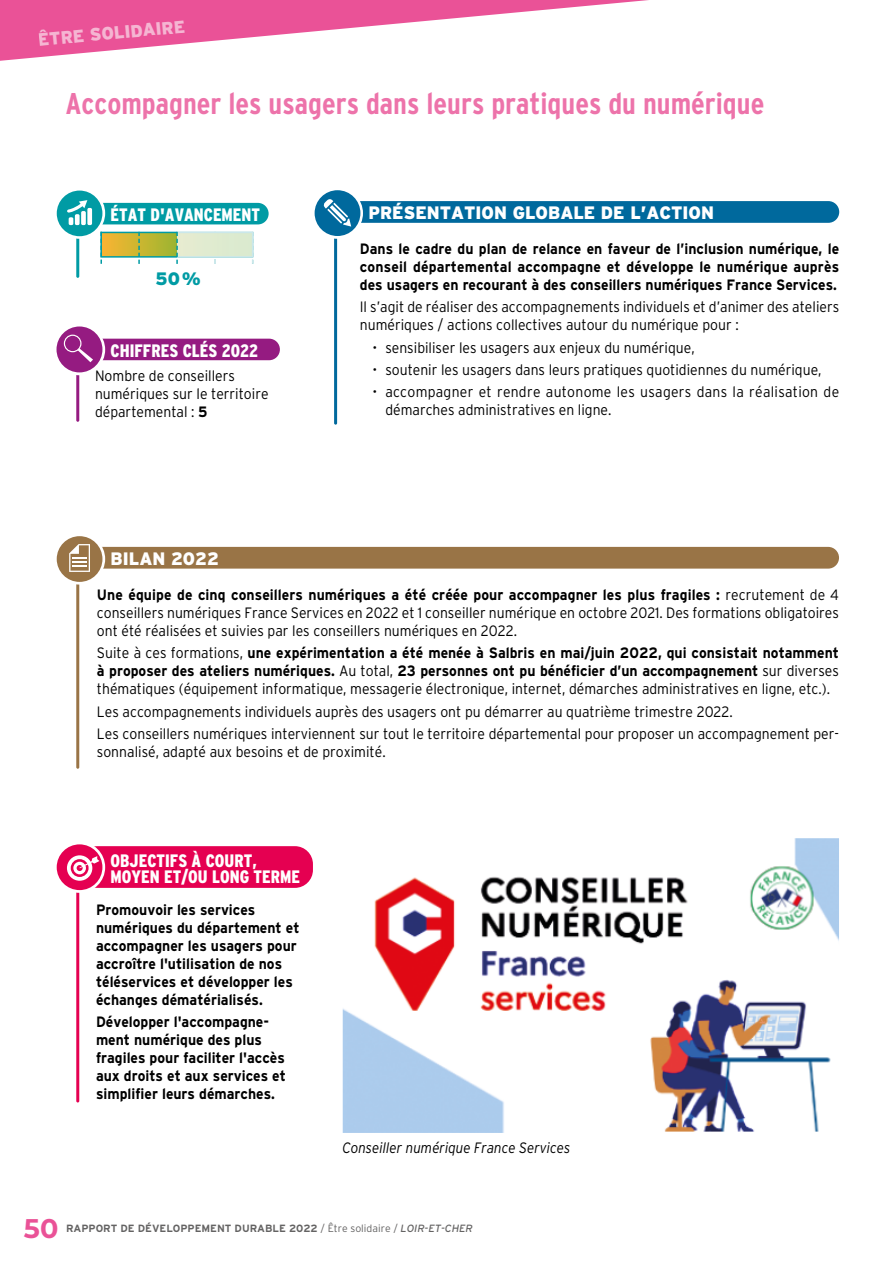
<style>
.page{position:relative;width:893px;height:1263px;background:#fff}
.page>*{position:absolute;margin:0;border:0;box-sizing:border-box;transform-origin:0 0}
.t1{font:700 30px "Interstate Condensed";color:#ed73aa}
.t2{font:700 27px "Montserrat";color:#ea5297}
.t3{font:900 18px/16.5px "Interstate Condensed";color:#fff;scale:.95 1}
.t4{font:900 18px "Interstate";color:#fff;scale:.95 1}
.t5{font:900 18px "Interstate";color:#f5b5d2;scale:.95 1}
.t6{font:900 18px "Interstate";color:#009ba4;scale:.95 1}
.t7{font:300 15px/18px "Interstate";color:#000;scale:.93 1}
.t8{font:700 15px/18px "Interstate";color:#000;scale:.93 1}
.t9{font:300 15px/18px "Interstate";letter-spacing:.02em;color:#000;scale:.93 1}
.t10{font:italic 300 15px "Interstate";color:#000;scale:.9 1}
.t11{font:700 10.5px "Interstate";color:#646363}
.s1{font-weight:700}
.s2{font-family:"Interstate Condensed"}
.s3{font-weight:300}
.s4{font-weight:400;font-style:italic}
</style>
<div class="page">
<svg style="left:0;top:0;width:649px;height:61px"></svg>
<div style="left:38px;top:16px;width:147px;height:30px;background:#ea5297"></div>
<hr style="left:334px;top:210px;width:3px;height:215px;background:#00699d;border-radius:2px">
<div style="left:337px;top:201px;width:502px;height:22px;background:#00699d;border-radius:11px"></div>
<svg style="left:312px;top:188px;width:51px;height:51px"></svg>
<div style="left:315px;top:190px;width:45px;height:46px;background:#00699d;border-radius:50%"></div>
<svg style="left:323px;top:199px;width:28px;height:28px"></svg>
<hr style="left:76px;top:556px;width:3px;height:213px;background:#997446;border-radius:2px">
<div style="left:80px;top:547px;width:759px;height:22px;background:#997446;border-radius:11px"></div>
<svg style="left:54px;top:533px;width:51px;height:52px"></svg>
<div style="left:57px;top:536px;width:45px;height:46px;background:#997446;border-radius:50%"></div>
<svg style="left:69px;top:544px;width:21px;height:28px"></svg>
<hr style="left:76px;top:336px;width:3px;height:86px;background:#951b81;border-radius:2px">
<div style="left:68px;top:339px;width:212px;height:21px;background:#951b81;border-radius:11px"></div>
<svg style="left:54px;top:324px;width:51px;height:51px"></svg>
<div style="left:57px;top:327px;width:45px;height:45px;background:#951b81;border-radius:50%"></div>
<svg style="left:64px;top:335px;width:29px;height:27px"></svg>
<svg style="left:100px;top:231px;width:154px;height:33px"></svg>
<hr style="left:76px;top:199px;width:3px;height:79px;background:#009ba4;border-radius:2px">
<div style="left:68px;top:203px;width:201px;height:21px;background:#009ba4;border-radius:11px"></div>
<svg style="left:54px;top:188px;width:51px;height:51px"></svg>
<div style="left:57px;top:191px;width:45px;height:45px;background:#009ba4;border-radius:50%"></div>
<svg style="left:67px;top:200px;width:25px;height:25px"></svg>
<hr style="left:76px;top:864px;width:3px;height:239px;background:#e50051;border-radius:2px">
<div style="left:80px;top:846px;width:233px;height:42px;background:#e50051;border-radius:18px"></div>
<svg style="left:54px;top:842px;width:51px;height:51px"></svg>
<div style="left:57px;top:844px;width:45px;height:46px;background:#e50051;border-radius:50%"></div>
<svg style="left:67px;top:855px;width:25px;height:26px"></svg>
<svg style="left:71px;top:859px;width:18px;height:18px"></svg>
<svg style="left:73px;top:862px;width:13px;height:12px"></svg>
<svg style="left:77px;top:856px;width:22px;height:15px"></svg>
<img style="left:343px;top:838px;width:496px;height:295px">
<p class="t5" style="left:37px;top:33px;width:157px;rotate:-5deg">ÊTRE SOLIDAIRE</p>
<h1 class="t1" style="left:66px;top:92px;width:700px">Accompagner les usagers dans leurs pratiques du numérique</h1>
<p class="t3" style="left:111px;top:208px;width:159px">ÉTAT D'AVANCEMENT</p>
<p class="t6" style="left:156px;top:271px;width:49px">50 %</p>
<p class="t3" style="left:111px;top:344px;width:157px">CHIFFRES CLÉS 2022</p>
<p class="t7" style="left:95px;top:368px;width:188px">Nombre de conseillers numériques sur le territoire départemental : <span class="s1">5</span></p>
<p class="t4" style="left:111px;top:552px;width:116px">BILAN 2022</p>
<p class="t4" style="left:368px;top:206px;width:365px">PRÉSENTATION GLOBALE DE L’ACTION</p>
<p class="t8" style="left:360px;top:241px;width:517px;text-align:justify">Dans le cadre du plan de relance en faveur de l’inclusion numérique, le conseil départemental accompagne et développe le numérique auprès des usagers en recourant à des conseillers numériques France Services.</p>
<p class="t7" style="left:360px;top:299px;width:517px">Il s’agit de réaliser des accompagnements individuels et d’animer des ateliers numériques / actions collectives autour du numérique pour :</p>
<p class="t7" style="left:373px;top:340px;width:348px"><span class="s2">•</span> sensibiliser les usagers aux enjeux du numérique,</p>
<p class="t7" style="left:373px;top:362px;width:484px"><span class="s2">•</span> soutenir les usagers dans leurs pratiques quotidiennes du numérique,</p>
<p class="t9" style="left:385px;top:384px;width:489px;text-indent:-13px"><span class="s2">•</span> accompagner et rendre autonome les usagers dans la réalisation de démarches administratives en ligne.</p>
<p class="t7" style="left:97px;top:587px;width:799px;text-align:justify"><span class="s1">Une équipe de cinq conseillers numériques a été créée pour accompagner les plus fragiles :</span> recrutement de 4 conseillers numériques France Services en 2022 et 1 conseiller numérique en octobre 2021. Des formations obligatoires ont été réalisées et suivies par les conseillers numériques en 2022.</p>
<p class="t8" style="left:97px;top:645px;width:799px;text-align:justify"><span class="s3">Suite à ces formations,</span> une expérimentation a été menée à Salbris en mai/juin 2022, qui consistait notamment à proposer des ateliers numériques. <span class="s3">Au total,</span> 23 personnes ont pu bénéficier d’un accompagnement <span class="s3">sur diverses thématiques (équipement informatique, messagerie électronique, internet, démarches administratives en ligne, etc.).</span></p>
<p class="t7" style="left:97px;top:701px;width:799px;line-height:22.2px">Les accompagnements individuels auprès des usagers ont pu démarrer au quatrième trimestre 2022.<br>Les conseillers numériques interviennent sur tout le territoire départemental pour proposer un accompagnement per-</p>
<p class="t7" style="left:97px;top:744px;width:312px">sonnalisé, adapté aux besoins et de proximité.</p>
<p class="t3" style="left:111px;top:854px;width:201px">OBJECTIFS À COURT,<br>MOYEN ET/OU LONG TERME</p>
<p class="t8" style="left:96px;top:902px;width:220px">Promouvoir les services numériques du département et accompagner les usagers pour accroître l'utilisation de nos téléservices et développer les échanges dématérialisés.</p>
<p class="t8" style="left:96px;top:1014px;width:206px">Développer l'accompagne&shy;ment numérique des plus fragiles pour faciliter l'accès aux droits et aux services et simplifier leurs démarches.</p>
<p class="t10" style="left:342px;top:1142px;width:255px">Conseiller numérique France Services</p>
<h2 class="t2" style="left:24px;top:1217px;width:36px">50</h2>
<p class="t11" style="left:66px;top:1224px;width:408px">RAPPORT DE DÉVELOPPEMENT DURABLE 2022 <span class="s3">/ Être solidaire /</span> <span class="s4">LOIR-ET-CHER</span></p>
</div>
